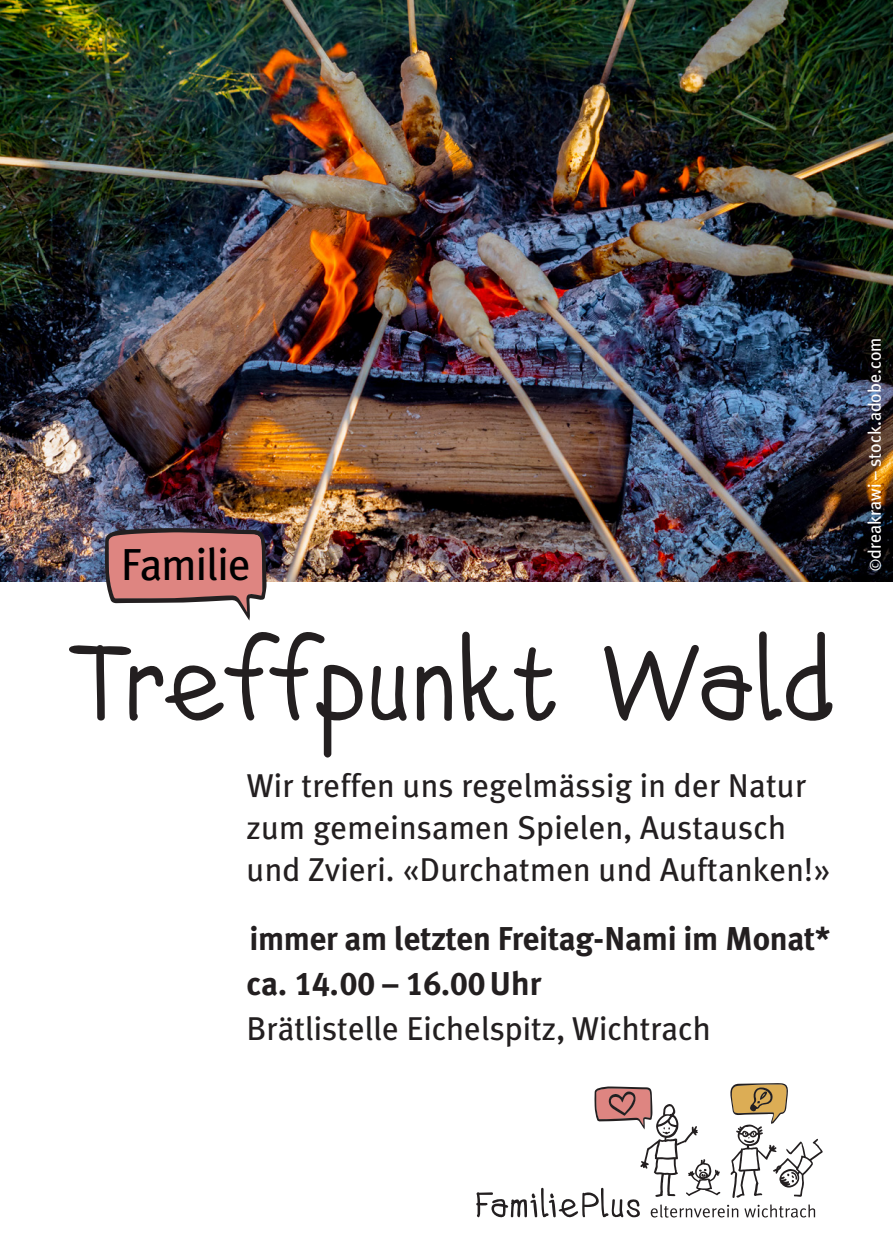
<style>
.page{position:relative;width:893px;height:1259px;background:#fff}
.page>*{position:absolute;margin:0;border:0;box-sizing:border-box;transform-origin:0 0}
.t1{font:99px "Dhizar";letter-spacing:.005em;color:#231f20}
.t2{font:44.7px "Meta Plus";letter-spacing:-.02em;color:#000001}
.t3{font:33px/42px "Meta Plus";letter-spacing:.005em;color:#231f20}
.t4{font:700 33px "Meta Plus";letter-spacing:-.01em;color:#231f20}
.t5{font:33px "Meta Plus Bold Caps";color:#231f20}
.t6{font:18px "Meta Plus";color:#fff}
.s1{font-family:"Meta Plus";font-weight:700}
.s2{font-size:15px}
</style>
<div class="page">
<img style="left:0;top:0;width:893px;height:581px">
<svg style="left:476px;top:1083px;width:347px;height:135px"></svg>
<svg style="left:105px;top:528px;width:162px;height:92px"></svg>
<p class="t2" style="left:121px;top:539px;width:131px">Familie</p>
<p class="t1" style="left:68px;top:628px;width:767px">Treffpunkt Wald</p>
<p class="t3" style="left:247px;top:764px;width:585px">Wir treffen uns regelmässig in der Natur zum gemeinsamen Spielen, Austausch und Zvieri. «Durchatmen und Auftanken!»</p>
<p class="t4" style="left:249px;top:919px;width:583px">immer am letzten Freitag-Nami im Monat*</p>
<p class="t5" style="left:247px;top:964px;width:296px"><span class="s1">ca.</span> 14.00 – 16.00<span class="s1">Uhr</span></p>
<p class="t3" style="left:247px;top:1007px;width:465px">Brätlistelle Eichelspitz, Wichtrach</p>
<p class="t6" style="left:864px;top:571px;width:235px;rotate:-90deg"><span class="s2">©</span>dreakrawi – stock.adobe.com</p>
</div>
